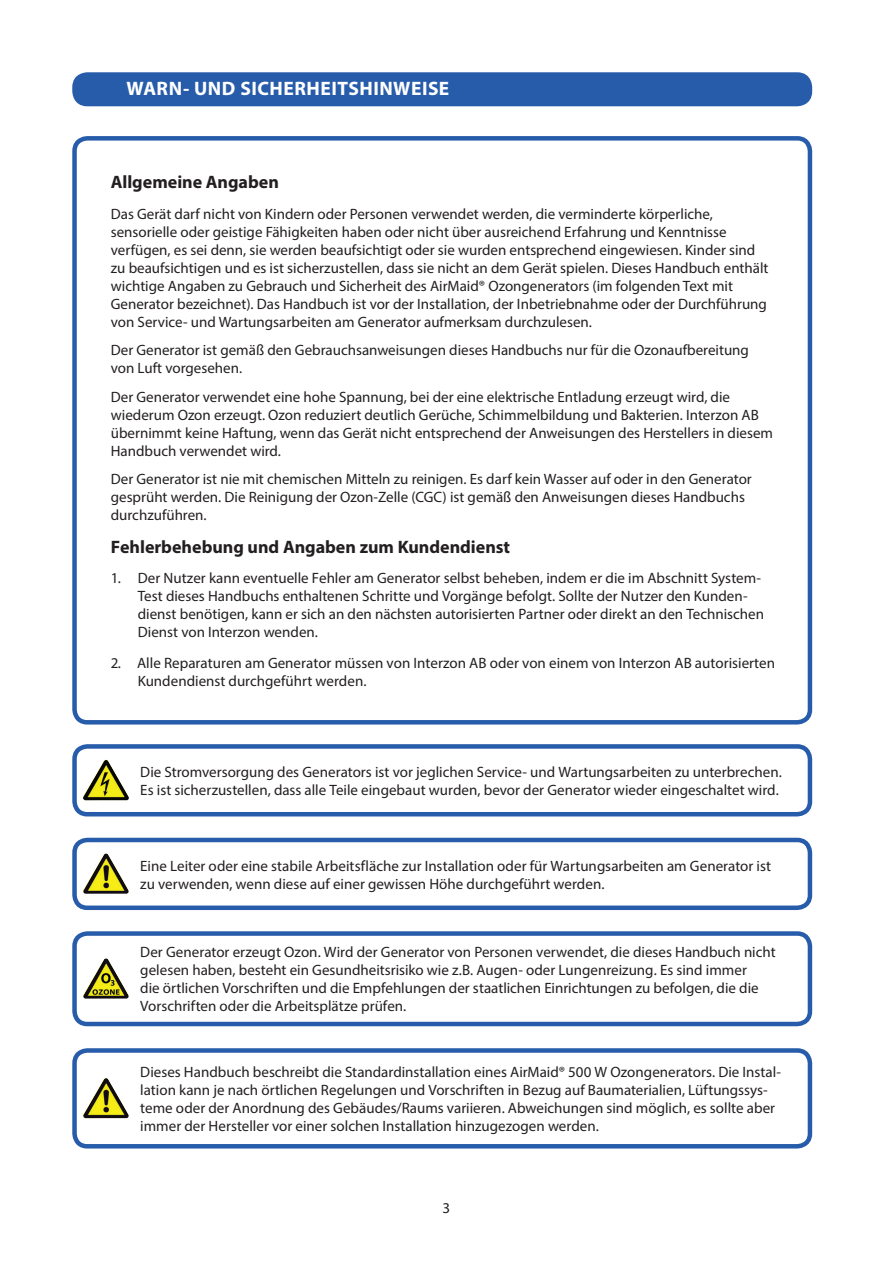
<style>
.page{position:relative;width:893px;height:1263px;background:#fff}
.page>*{position:absolute;margin:0;border:0;box-sizing:border-box;transform-origin:0 0}
.t1{font:700 19.5px "Myriad Pro";letter-spacing:.025em;color:#fff}
.t2{font:700 18px "Myriad Pro";color:#231f20}
.t3{font:15px/18px "Myriad Pro";color:#231f20}
</style>
<div class="page">
<div style="left:72px;top:72px;width:740px;height:34px;background:#275caa;border-radius:15px"></div>
<div style="left:72px;top:136px;width:740px;height:588px;border:4px solid #275caa;border-radius:13px"></div>
<div style="left:72px;top:838px;width:740px;height:72px;border:4px solid #275caa;border-radius:13px"></div>
<div style="left:72px;top:744px;width:740px;height:72px;border:4px solid #275caa;border-radius:13px"></div>
<div style="left:72px;top:1048px;width:740px;height:100px;border:4px solid #275caa;border-radius:13px"></div>
<div style="left:72px;top:931px;width:740px;height:95px;border:4px solid #275caa;border-radius:13px"></div>
<img style="left:83px;top:853px;width:46px;height:41px">
<img style="left:83px;top:760px;width:46px;height:40px">
<img style="left:83px;top:1078px;width:46px;height:40px">
<img style="left:83px;top:958px;width:46px;height:40px">
<h1 class="t1" style="left:126px;top:76px;width:324px">WARN- UND SICHERHEITSHINWEISE</h1>
<p class="t2" style="left:111px;top:170px;width:170px">Allgemeine Angaben</p>
<p class="t3" style="left:111px;top:205px;width:659px">Das Gerät darf nicht von Kindern oder Personen verwendet werden, die verminderte körperliche, sensorielle oder geistige Fähigkeiten haben oder nicht über ausreichend Erfahrung und Kenntnisse verfügen, es sei denn, sie werden beaufsichtigt oder sie wurden entsprechend eingewiesen. Kinder sind zu beaufsichtigen und es ist sicherzustellen, dass sie nicht an dem Gerät spielen. Dieses Handbuch enthält wichtige Angaben zu Gebrauch und Sicherheit des AirMaid® Ozongenerators (im folgenden Text mit Generator bezeichnet). Das Handbuch ist vor der Installation, der Inbetriebnahme oder der Durchführung von Service- und Wartungsarbeiten am Generator aufmerksam durchzulesen.</p>
<p class="t3" style="left:111px;top:341px;width:640px">Der Generator ist gemäß den Gebrauchsanweisungen dieses Handbuchs nur für die Ozonaufbereitung von Luft vorgesehen.</p>
<p class="t3" style="left:111px;top:388px;width:664px">Der Generator verwendet eine hohe Spannung, bei der eine elektrische Entladung erzeugt wird, die wiederum Ozon erzeugt. Ozon reduziert deutlich Gerüche, Schimmelbildung und Bakterien. Interzon AB übernimmt keine Haftung, wenn das Gerät nicht entsprechend der Anweisungen des Herstellers in diesem Handbuch verwendet wird.</p>
<p class="t3" style="left:111px;top:470px;width:642px">Der Generator ist nie mit chemischen Mitteln zu reinigen. Es darf kein Wasser auf oder in den Generator gesprüht werden. Die Reinigung der Ozon-Zelle (CGC) ist gemäß den Anweisungen dieses Handbuchs durchzuführen.</p>
<p class="t2" style="left:111px;top:535px;width:401px">Fehlerbehebung und Angaben zum Kundendienst</p>
<p class="t3" style="left:138px;top:569px;width:628px;text-indent:-27px">1. Der Nutzer kann eventuelle Fehler am Generator selbst beheben, indem er die im Abschnitt System-Test dieses Handbuchs enthaltenen Schritte und Vorgänge befolgt. Sollte der Nutzer den Kunden&shy;dienst benötigen, kann er sich an den nächsten autorisierten Partner oder direkt an den Technischen Dienst von Interzon wenden.</p>
<p class="t3" style="left:138px;top:654px;width:639px;text-indent:-27px">2. Alle Reparaturen am Generator müssen von Interzon AB oder von einem von Interzon AB autorisierten<br>Kundendienst durchgeführt werden.</p>
<p class="t3" style="left:140px;top:763px;width:643px">Die Stromversorgung des Generators ist vor jeglichen Service- und Wartungsarbeiten zu unterbrechen.<br>Es ist sicherzustellen, dass alle Teile eingebaut wurden, bevor der Generator wieder eingeschaltet wird.</p>
<p class="t3" style="left:140px;top:856px;width:632px">Eine Leiter oder eine stabile Arbeitsfläche zur Installation oder für Wartungsarbeiten am Generator ist zu verwenden, wenn diese auf einer gewissen Höhe durchgeführt werden.</p>
<p class="t3" style="left:140px;top:943px;width:637px">Der Generator erzeugt Ozon. Wird der Generator von Personen verwendet, die dieses Handbuch nicht gelesen haben, besteht ein Gesundheitsrisiko wie z.B. Augen- oder Lungenreizung. Es sind immer<br>die örtlichen Vorschriften und die Empfehlungen der staatlichen Einrichtungen zu befolgen, die die Vorschriften oder die Arbeitsplätze prüfen.</p>
<p class="t3" style="left:140px;top:1063px;width:642px">Dieses Handbuch beschreibt die Standardinstallation eines AirMaid® 500 W Ozongenerators. Die Instal&shy;lation kann je nach örtlichen Regelungen und Vorschriften in Bezug auf Baumaterialien, Lüftungssys&shy;teme oder der Anordnung des Gebäudes/Raums variieren. Abweichungen sind möglich, es sollte aber immer der Hersteller vor einer solchen Installation hinzugezogen werden.</p>
<p class="t3" style="left:443px;top:1199px;width:9px">3</p>
</div>
